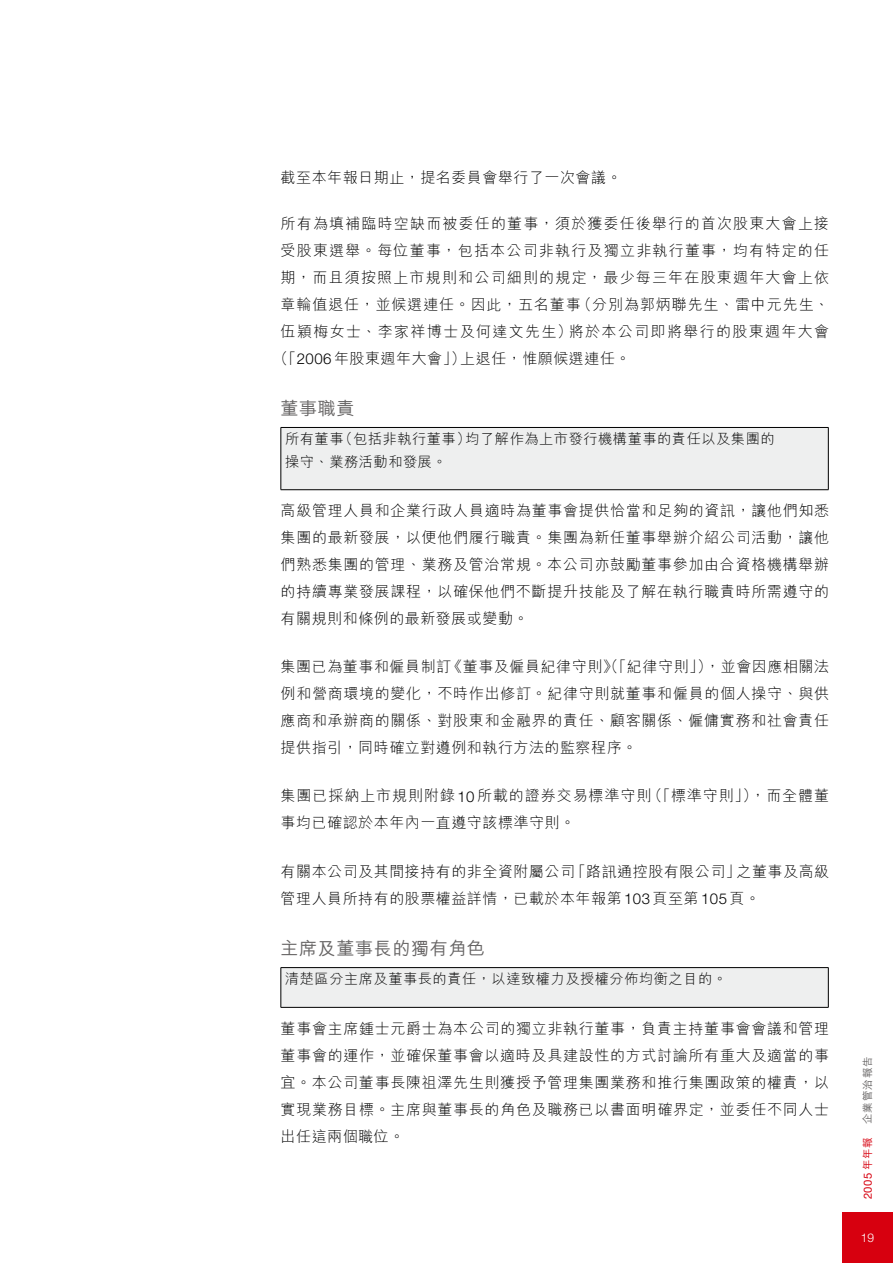
<style>
.page{position:relative;width:893px;height:1263px;background:#fff}
.page>*{position:absolute;margin:0;border:0;box-sizing:border-box;transform-origin:0 0}
.t1{font:500 18px "M Hei HK";letter-spacing:.035em;color:#666464}
.t2{font:300 15px/27px "M Hei HK";letter-spacing:.045em;color:#000;text-align:justify}
.t3{font:300 15px "M Hei HK";letter-spacing:.08em;color:#000}
.t4{font:300 15px/27px "M Hei HK";letter-spacing:.065em;color:#000}
.t5{font:300 15px "M Hei HK";letter-spacing:.09em;color:#000}
.t6{font:300 14.25px/22.5px "M Hei HK";letter-spacing:.035em;color:#000}
.t7{font:300 12px "Helvetica Neue";color:#fff}
.t8{font:500 10.5px "M Hei HK";letter-spacing:.095em;color:#666464}
.s1{font-family:"Helvetica Neue"}
.s2{font-family:"Helvetica Neue";font-weight:400;font-size:11.25px;color:#d7000f}
.s3{color:#d7000f}
</style>
<div class="page">
<div style="left:842px;top:1212px;width:51px;height:51px;background:#d7000f"></div>
<div style="left:281px;top:427px;width:547px;height:63px;background:#eeefef"></div>
<hr style="left:281px;top:427px;width:547px;height:1px;background:#000">
<hr style="left:281px;top:428px;width:1px;height:61px;background:#000">
<hr style="left:828px;top:428px;width:1px;height:61px;background:#000">
<hr style="left:281px;top:489px;width:547px;height:1px;background:#000">
<div style="left:281px;top:967px;width:547px;height:40px;background:#eeefef"></div>
<hr style="left:281px;top:967px;width:547px;height:1px;background:#000">
<hr style="left:281px;top:968px;width:1px;height:39px;background:#000">
<hr style="left:828px;top:968px;width:1px;height:39px;background:#000">
<hr style="left:281px;top:1007px;width:547px;height:1px;background:#000">
<p class="t2" style="left:281px;top:164px;width:343px">截至本年報日期止，提名委員會舉行了一次會議。</p>
<p class="t3" style="left:281px;top:213px;width:550px">所有為填補臨時空缺而被委任的董事，須於獲委任後舉行的首次股東大會上接</p>
<p class="t3" style="left:281px;top:240px;width:550px">受股東選舉。每位董事，包括本公司非執行及獨立非執行董事，均有特定的任</p>
<p class="t3" style="left:281px;top:267px;width:550px">期，而且須按照上市規則和公司細則的規定，最少每三年在股東週年大會上依</p>
<p class="t2" style="left:281px;top:290px;width:550px">章輪值退任，並候選連任。因此，五名董事（分別為郭炳聯先生、雷中元先生、</p>
<p class="t5" style="left:281px;top:321px;width:550px">伍穎梅女士、李家祥博士及何達文先生）將於本公司即將舉行的股東週年大會</p>
<p class="t2" style="left:273px;top:344px;width:359px">（「<span class="s1">2006</span>年股東週年大會」）上退任，惟願候選連任。</p>
<p class="t1" style="left:281px;top:395px;width:75px">董事職責</p>
<p class="t6" style="left:285px;top:427px;width:491px">所有董事（包括非執行董事）均了解作為上市發行機構董事的責任以及集團的操守、業務活動和發展。</p>
<p class="t2" style="left:281px;top:496px;width:550px">高級管理人員和企業行政人員適時為董事會提供恰當和足夠的資訊，讓他們知悉集團的最新發展，以便他們履行職責。集團為新任董事舉辦介紹公司活動，讓他們熟悉集團的管理、業務及管治常規。本公司亦鼓勵董事參加由合資格機構舉辦的持續專業發展課程，以確保他們不斷提升技能及了解在執行職責時所需遵守的有關規則和條例的最新發展或變動。</p>
<p class="t2" style="left:281px;top:653px;width:550px">集團已為董事和僱員制訂《董事及僱員紀律守則》（「紀律守則」），並會因應相關法例和營商環境的變化，不時作出修訂。紀律守則就董事和僱員的個人操守、與供應商和承辦商的關係、對股東和金融界的責任、顧客關係、僱傭實務和社會責任提供指引，同時確立對遵例和執行方法的監察程序。</p>
<p class="t4" style="left:281px;top:782px;width:550px">集團已採納上市規則附錄<span class="s1">10</span>所載的證券交易標準守則（「標準守則」），而全體董事均已確認於本年內一直遵守該標準守則。</p>
<p class="t2" style="left:281px;top:857px;width:550px">有關本公司及其間接持有的非全資附屬公司「路訊通控股有限公司」之董事及高級管理人員所持有的股票權益詳情，已載於本年報第<span class="s1">103</span>頁至第<span class="s1">105</span>頁。</p>
<p class="t1" style="left:281px;top:935px;width:206px">主席及董事長的獨有角色</p>
<p class="t6" style="left:285px;top:967px;width:443px">清楚區分主席及董事長的責任，以達致權力及授權分佈均衡之目的。</p>
<p class="t2" style="left:281px;top:1014px;width:550px">董事會主席鍾士元爵士為本公司的獨立非執行董事，負責主持董事會會議和管理董事會的運作，並確保董事會以適時及具建設性的方式討論所有重大及適當的事宜。本公司董事長陳祖澤先生則獲授予管理集團業務和推行集團政策的權責，以實現業務目標。主席與董事長的角色及職務已以書面明確界定，並委任不同人士出任這兩個職位。</p>
<p class="t8" style="left:860px;top:1199px;width:144px;rotate:-90deg"><span class="s2">2005</span> <span class="s3">年年報</span> 企業管治報告</p>
<p class="t7" style="left:861px;top:1230px;width:15px">19</p>
</div>
